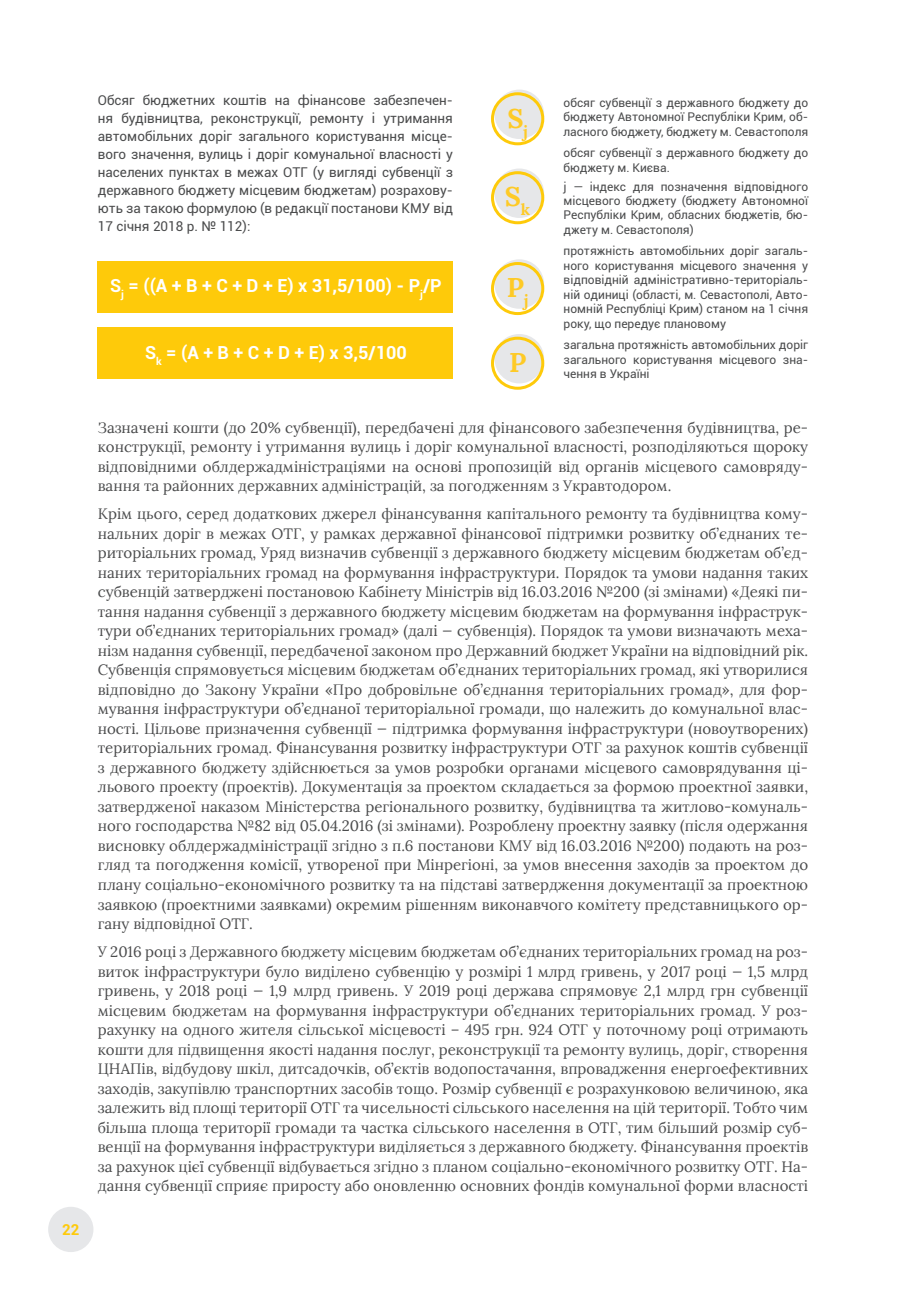
<style>
.page{position:relative;width:906px;height:1289px;background:#fff}
.page>*{position:absolute;margin:0;border:0;box-sizing:border-box;transform-origin:0 0}
.Текст_основной{font:700 27px "Lora";color:#feca26}
.Подзаголовок_2{font:700 18px "Roboto";color:#fff}
.Текст_основной-2{font:15px/19.5px "Lora";color:#4b4c4d;text-align:justify}
.t1{font:700 15px "Roboto";color:#feca0a}
.Текст_основной-3{font:13.5px/18px "Roboto";color:#4b4c4d;text-align:justify}
.Подзаголовок_2-2{font:12px/14.4px "Roboto";color:#4b4c4d;text-align:justify}
</style>
<div class="page">
<div style="left:48px;top:1206px;width:45px;height:45px;background:#e6e7e9;border-radius:50%"></div>
<div style="left:98px;top:261px;width:355px;height:51px;background:#feca0a"></div>
<div style="left:494px;top:90px;width:50px;height:49px;background:#e6e7e9;border-radius:50%"></div>
<div style="left:491px;top:92px;width:53px;height:53px;border:3px solid #feca0a;border-radius:50%"></div>
<div style="left:98px;top:327px;width:355px;height:51px;background:#feca0a"></div>
<div style="left:494px;top:168px;width:50px;height:50px;background:#e6e7e9;border-radius:50%"></div>
<div style="left:491px;top:171px;width:53px;height:53px;border:3px solid #feca0a;border-radius:50%"></div>
<div style="left:494px;top:259px;width:50px;height:50px;background:#e6e7e9;border-radius:50%"></div>
<div style="left:491px;top:262px;width:53px;height:53px;border:3px solid #feca0a;border-radius:50%"></div>
<div style="left:494px;top:334px;width:50px;height:49px;background:#e6e7e9;border-radius:50%"></div>
<div style="left:491px;top:337px;width:53px;height:53px;border:3px solid #feca0a;border-radius:50%"></div>
<p class="t1" style="left:62px;top:1218px;width:19px">22</p>
<p class="Текст_основной-3" style="left:98px;top:91px;width:357px">Обсяг бюджетних коштів на фінансове забезпечен&shy;ня будівництва, реконструкції, ремонту і утримання автомобільних доріг загального користування місце&shy;вого значення, вулиць і доріг комунальної власності у населених пунктах в межах ОТГ (у вигляді субвенції з державного бюджету місцевим бюджетам) розрахову&shy;ють за такою формулою (в редакції постанови КМУ від 17 січня 2018 р. № 112):</p>
<p class="Текст_основной" style="left:507px;top:100px;width:22px">S<sub>j</sub></p>
<p class="Подзаголовок_2-2" style="left:563px;top:95px;width:246px">обсяг субвенції з державного бюджету до бюджету Автономної Республіки Крим, об&shy;ласного бюджету, бюджету м. Севастополя</p>
<p class="Текст_основной" style="left:505px;top:179px;width:27px">S<sub>k</sub></p>
<p class="Подзаголовок_2-2" style="left:563px;top:145px;width:246px">обсяг субвенції з державного бюджету до бюджету м. Києва.</p>
<p class="Подзаголовок_2-2" style="left:563px;top:178px;width:246px">j — індекс для позначення відповідного місцевого бюджету (бюджету Автономної Республіки Крим, обласних бюджетів, бю&shy;джету м. Севастополя)</p>
<p class="Подзаголовок_2" style="left:110px;top:273px;width:333px">S<sub>j</sub> = ((А + B + C + D + E) х 31,5/100) - P<sub>j</sub>/P</p>
<p class="Текст_основной" style="left:507px;top:270px;width:23px">P<sub>j</sub></p>
<p class="Подзаголовок_2-2" style="left:563px;top:243px;width:246px">протяжність автомобільних доріг загаль&shy;ного користування місцевого значення у відповідній адміністративно-територіаль&shy;ній одиниці (області, м. Севастополі, Авто&shy;номній Республіці Крим) станом на 1 січня року, що передує плановому</p>
<p class="Подзаголовок_2" style="left:145px;top:339px;width:263px">S<sub>k</sub> = (А + B + C + D + E) х 3,5/100</p>
<p class="Текст_основной" style="left:509px;top:345px;width:19px">P</p>
<p class="Подзаголовок_2-2" style="left:563px;top:337px;width:246px">загальна протяжність автомобільних доріг загального користування місцевого зна&shy;чення в Україні</p>
<p class="Текст_основной-2" style="left:98px;top:418px;width:712px">Зазначені кошти (до 20% субвенції), передбачені для фінансового забезпечення будівництва, ре&shy;конструкції, ремонту і утримання вулиць і доріг комунальної власності, розподіляються щороку відповідними облдержадміністраціями на основі пропозицій від органів місцевого самовряду&shy;вання та районних державних адміністрацій, за погодженням з Укравтодором.</p>
<p class="Текст_основной-2" style="left:98px;top:504px;width:712px">Крім цього, серед додаткових джерел фінансування капітального ремонту та будівництва кому&shy;нальних доріг в межах ОТГ, у рамках державної фінансової підтримки розвитку об’єднаних те&shy;риторіальних громад, Уряд визначив субвенції з державного бюджету місцевим бюджетам об’єд&shy;наних територіальних громад на формування інфраструктури. Порядок та умови надання таких субвенцій затверджені постановою Кабінету Міністрів від 16.03.2016 №200 (зі змінами) «Деякі пи&shy;тання надання субвенції з державного бюджету місцевим бюджетам на формування інфраструк&shy;тури об’єднаних територіальних громад» (далі — субвенція). Порядок та умови визначають меха&shy;нізм надання субвенції, передбаченої законом про Державний бюджет України на відповідний рік.<br>Субвенція спрямовується місцевим бюджетам об’єднаних територіальних громад, які утворилися відповідно до Закону України «Про добровільне об’єднання територіальних громад», для фор&shy;мування інфраструктури об’єднаної територіальної громади, що належить до комунальної влас&shy;ності. Цільове призначення субвенції — підтримка формування інфраструктури (новоутворених) територіальних громад. Фінансування розвитку інфраструктури ОТГ за рахунок коштів субвенції з державного бюджету здійснюється за умов розробки органами місцевого самоврядування ці&shy;льового проекту (проектів). Документація за проектом складається за формою проектної заявки, затвердженої наказом Міністерства регіонального розвитку, будівництва та житлово-комуналь&shy;ного господарства №82 від 05.04.2016 (зі змінами). Розроблену проектну заявку (після одержання висновку облдержадміністрації згідно з п.6 постанови КМУ від 16.03.2016 №200) подають на роз&shy;гляд та погодження комісії, утвореної при Мінрегіоні, за умов внесення заходів за проектом до плану соціально-економічного розвитку та на підставі затвердження документації за проектною заявкою (проектними заявками) окремим рішенням виконавчого комітету представницького ор&shy;гану відповідної ОТГ.</p>
<p class="Текст_основной-2" style="left:98px;top:942px;width:712px">У 2016 році з Державного бюджету місцевим бюджетам об’єднаних територіальних громад на роз&shy;виток інфраструктури було виділено субвенцію у розмірі 1 млрд гривень, у 2017 році — 1,5 млрд гривень, у 2018 році — 1,9 млрд гривень. У 2019 році держава спрямовує 2,1 млрд грн субвенції місцевим бюджетам на формування інфраструктури об’єднаних територіальних громад. У роз&shy;рахунку на одного жителя сільської місцевості – 495 грн. 924 ОТГ у поточному році отримають кошти для підвищення якості надання послуг, реконструкції та ремонту вулиць, доріг, створення ЦНАПів, відбудову шкіл, дитсадочків, об’єктів водопостачання, впровадження енергоефективних заходів, закупівлю транспортних засобів тощо. Розмір субвенції є розрахунковою величиною, яка залежить від площі території ОТГ та чисельності сільського населення на цій території. Тобто чим більша площа території громади та частка сільського населення в ОТГ, тим більший розмір суб&shy;венції на формування інфраструктури виділяється з державного бюджету. Фінансування проектів за рахунок цієї субвенції відбувається згідно з планом соціально-економічного розвитку ОТГ. На&shy;дання субвенції сприяє приросту або оновленню основних фондів комунальної форми власності</p>
</div>
